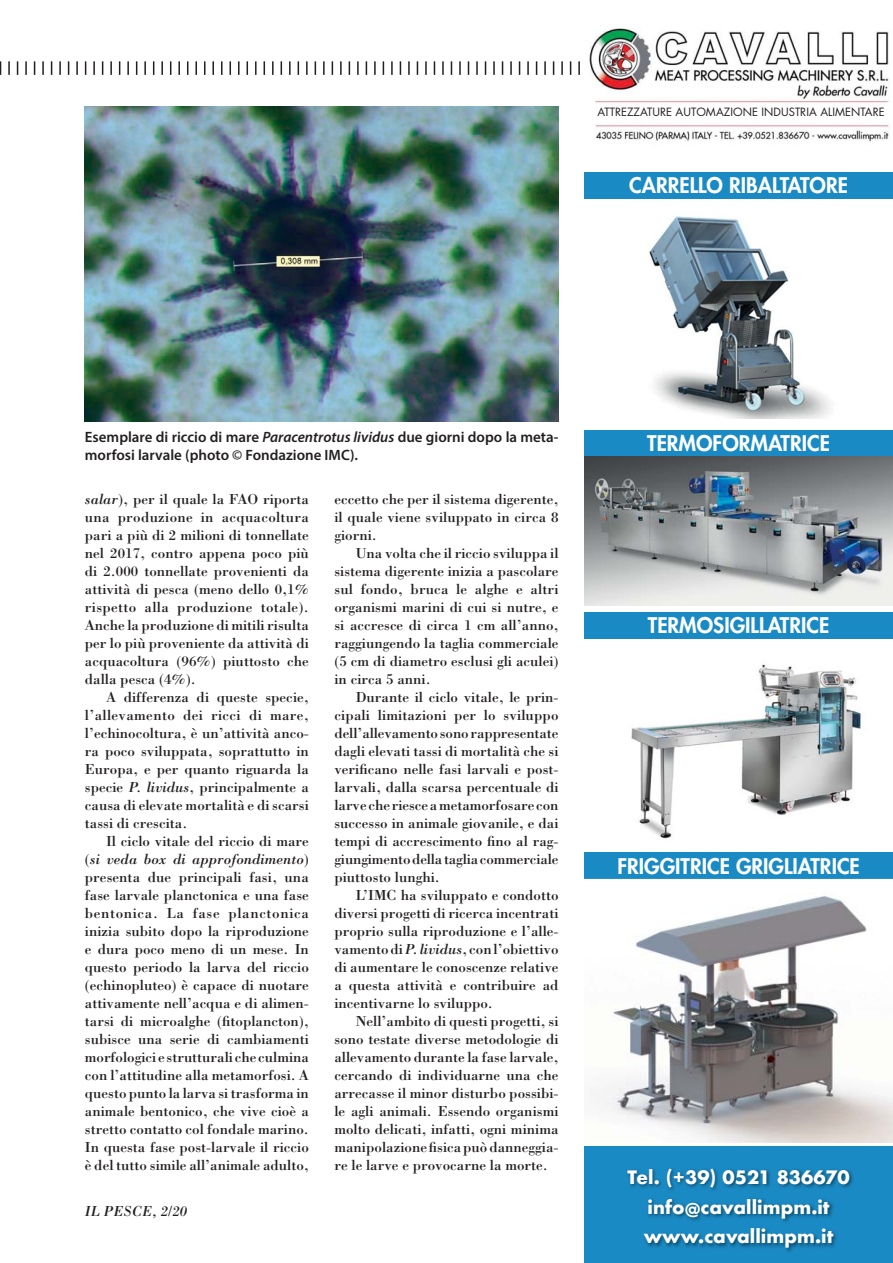
<style>
.page{position:relative;width:893px;height:1263px;background:#fff}
.page>*{position:absolute;margin:0;border:0;box-sizing:border-box;transform-origin:0 0}
.t1{font:800 21px "Futura";color:#fff}
.t2{font:700 18px/29.7px "Futura";color:#fff;text-align:center}
.t3{font:15px/18px "Bodoni";color:#231f20;text-align:justify}
.t4{font:600 15px/18px "Myriad Pro";color:#231f20}
.t5{font:italic 15px "Bodoni";color:#231f20}
.t6{font:11.1px "Futura";letter-spacing:.005em;color:#231f20}
.s1{font-style:italic}
</style>
<div class="page">
<svg style="left:0;top:61px;width:1px;height:14px"></svg>
<svg style="left:8px;top:61px;width:2px;height:14px"></svg>
<svg style="left:17px;top:61px;width:1px;height:14px"></svg>
<svg style="left:25px;top:61px;width:2px;height:14px"></svg>
<svg style="left:34px;top:61px;width:1px;height:14px"></svg>
<svg style="left:42px;top:61px;width:2px;height:14px"></svg>
<svg style="left:51px;top:61px;width:1px;height:14px"></svg>
<svg style="left:59px;top:61px;width:2px;height:14px"></svg>
<svg style="left:68px;top:61px;width:1px;height:14px"></svg>
<svg style="left:76px;top:61px;width:2px;height:14px"></svg>
<svg style="left:85px;top:61px;width:1px;height:14px"></svg>
<svg style="left:93px;top:61px;width:2px;height:14px"></svg>
<svg style="left:102px;top:61px;width:1px;height:14px"></svg>
<svg style="left:110px;top:61px;width:2px;height:14px"></svg>
<svg style="left:119px;top:61px;width:1px;height:14px"></svg>
<svg style="left:127px;top:61px;width:2px;height:14px"></svg>
<svg style="left:136px;top:61px;width:1px;height:14px"></svg>
<svg style="left:144px;top:61px;width:2px;height:14px"></svg>
<svg style="left:153px;top:61px;width:1px;height:14px"></svg>
<svg style="left:161px;top:61px;width:2px;height:14px"></svg>
<svg style="left:170px;top:61px;width:1px;height:14px"></svg>
<svg style="left:178px;top:61px;width:2px;height:14px"></svg>
<svg style="left:187px;top:61px;width:1px;height:14px"></svg>
<svg style="left:195px;top:61px;width:2px;height:14px"></svg>
<svg style="left:204px;top:61px;width:1px;height:14px"></svg>
<svg style="left:212px;top:61px;width:2px;height:14px"></svg>
<svg style="left:221px;top:61px;width:1px;height:14px"></svg>
<svg style="left:229px;top:61px;width:2px;height:14px"></svg>
<svg style="left:238px;top:61px;width:1px;height:14px"></svg>
<svg style="left:246px;top:61px;width:2px;height:14px"></svg>
<svg style="left:255px;top:61px;width:1px;height:14px"></svg>
<svg style="left:263px;top:61px;width:2px;height:14px"></svg>
<svg style="left:272px;top:61px;width:1px;height:14px"></svg>
<svg style="left:280px;top:61px;width:2px;height:14px"></svg>
<svg style="left:289px;top:61px;width:1px;height:14px"></svg>
<svg style="left:297px;top:61px;width:2px;height:14px"></svg>
<svg style="left:306px;top:61px;width:1px;height:14px"></svg>
<svg style="left:314px;top:61px;width:2px;height:14px"></svg>
<svg style="left:323px;top:61px;width:1px;height:14px"></svg>
<svg style="left:331px;top:61px;width:2px;height:14px"></svg>
<svg style="left:340px;top:61px;width:1px;height:14px"></svg>
<svg style="left:348px;top:61px;width:2px;height:14px"></svg>
<svg style="left:357px;top:61px;width:1px;height:14px"></svg>
<svg style="left:365px;top:61px;width:2px;height:14px"></svg>
<svg style="left:374px;top:61px;width:1px;height:14px"></svg>
<svg style="left:382px;top:61px;width:2px;height:14px"></svg>
<svg style="left:391px;top:61px;width:1px;height:14px"></svg>
<svg style="left:399px;top:61px;width:2px;height:14px"></svg>
<svg style="left:408px;top:61px;width:1px;height:14px"></svg>
<svg style="left:416px;top:61px;width:2px;height:14px"></svg>
<svg style="left:425px;top:61px;width:1px;height:14px"></svg>
<svg style="left:433px;top:61px;width:2px;height:14px"></svg>
<svg style="left:442px;top:61px;width:1px;height:14px"></svg>
<svg style="left:450px;top:61px;width:2px;height:14px"></svg>
<svg style="left:459px;top:61px;width:1px;height:14px"></svg>
<svg style="left:468px;top:61px;width:1px;height:14px"></svg>
<svg style="left:476px;top:61px;width:2px;height:14px"></svg>
<svg style="left:485px;top:61px;width:1px;height:14px"></svg>
<svg style="left:493px;top:61px;width:2px;height:14px"></svg>
<svg style="left:502px;top:61px;width:1px;height:14px"></svg>
<svg style="left:510px;top:61px;width:2px;height:14px"></svg>
<svg style="left:519px;top:61px;width:1px;height:14px"></svg>
<svg style="left:527px;top:61px;width:2px;height:14px"></svg>
<svg style="left:536px;top:61px;width:1px;height:14px"></svg>
<svg style="left:544px;top:61px;width:2px;height:14px"></svg>
<svg style="left:553px;top:61px;width:1px;height:14px"></svg>
<svg style="left:561px;top:61px;width:2px;height:14px"></svg>
<svg style="left:570px;top:61px;width:1px;height:14px"></svg>
<svg style="left:578px;top:61px;width:2px;height:14px"></svg>
<img style="left:85px;top:106px;width:473px;height:315px">
<img style="left:631px;top:664px;width:230px;height:176px">
<div style="left:584px;top:1147px;width:308px;height:116px;background:#1a8ac4"></div>
<div style="left:584px;top:852px;width:308px;height:27px;background:#1a8ac4"></div>
<div style="left:584px;top:430px;width:308px;height:27px;background:#1a8ac4"></div>
<div style="left:584px;top:173px;width:308px;height:26px;background:#1a8ac4"></div>
<img style="left:589px;top:28px;width:300px;height:114px">
<img style="left:584px;top:457px;width:308px;height:149px">
<img style="left:584px;top:878px;width:308px;height:264px">
<img style="left:627px;top:1168px;width:226px;height:23px">
<img style="left:648px;top:1198px;width:186px;height:24px">
<img style="left:644px;top:1228px;width:193px;height:24px">
<img style="left:649px;top:216px;width:182px;height:202px">
<div style="left:584px;top:612px;width:308px;height:27px;background:#1a8ac4"></div>
<p class="t6" style="left:597px;top:106px;width:288px">ATTREZZATURE AUTOMAZIONE INDUSTRIA ALIMENTARE</p>
<h1 class="t1" style="left:629px;top:173px;width:220px">CARRELLO RIBALTATORE</h1>
<p class="t4" style="left:85px;top:429px;width:475px">Esemplare di riccio di mare <span class="s1">Paracentrotus lividus</span> due giorni dopo la meta&shy;morfosi larvale (photo © Fondazione IMC).</p>
<p class="t3" style="left:85px;top:491px;width:225px"><span class="s1">salar</span>), per il quale la FAO riporta una produzione in acquacoltura pari a più di 2 milioni di tonnellate nel 2017, contro appena poco più di 2.000 tonnellate provenienti da attività di pesca (meno dello 0,1% rispetto alla produzione totale).<br>Anche la produzione di mitili risulta per lo più proveniente da attività di acquacoltura (96%) piuttosto che dalla pesca (4%).</p>
<p class="t3" style="left:85px;top:689px;width:225px;text-indent:21px">A differenza di queste specie, l’allevamento dei ricci di mare, l’echinocoltura, è un’attività anco&shy;ra poco sviluppata, soprattutto in Europa, e per quanto riguarda la specie <span class="s1">P. lividus</span>, principalmente a causa di elevate mortalità e di scarsi tassi di crescita.</p>
<p class="t3" style="left:85px;top:833px;width:225px;text-indent:21px">Il ciclo vitale del riccio di mare (<span class="s1">si veda box di approfondimento</span>) presenta due principali fasi, una fase larvale planctonica e una fase bentonica. La fase planctonica inizia subito dopo la riproduzione e dura poco meno di un mese. In questo periodo la larva del riccio (echinopluteo) è capace di nuotare attivamente nell’acqua e di alimen&shy;tarsi di microalghe (fitoplancton), subisce una serie di cambiamenti morfologici e strutturali che culmina con l’attitudine alla metamorfosi. A questo punto la larva si trasforma in animale bentonico, che vive cioè a stretto contatto col fondale marino.<br>In questa fase post-larvale il riccio è del tutto simile all’animale adulto,</p>
<p class="t5" style="left:85px;top:1205px;width:104px">IL PESCE, 2/20</p>
<p class="t3" style="left:334px;top:491px;width:225px">eccetto che per il sistema digerente, il quale viene sviluppato in circa 8 giorni.</p>
<p class="t3" style="left:334px;top:545px;width:225px;text-indent:21px">Una volta che il riccio sviluppa il sistema digerente inizia a pascolare sul fondo, bruca le alghe e altri organismi marini di cui si nutre, e si accresce di circa 1 cm all’anno, raggiungendo la taglia commerciale (5 cm di diametro esclusi gli aculei) in circa 5 anni.</p>
<p class="t3" style="left:334px;top:689px;width:225px;text-indent:21px">Durante il ciclo vitale, le prin&shy;cipali limitazioni per lo sviluppo dell’allevamento sono rappresentate dagli elevati tassi di mortalità che si verificano nelle fasi larvali e post&shy;larvali, dalla scarsa percentuale di larve che riesce a metamorfosare con successo in animale giovanile, e dai tempi di accrescimento fino al rag&shy;giungimento della taglia commerciale piuttosto lunghi.</p>
<p class="t3" style="left:334px;top:887px;width:225px;text-indent:21px">L’IMC ha sviluppato e condotto diversi progetti di ricerca incentrati proprio sulla riproduzione e l’alle&shy;vamento di <span class="s1">P. lividus</span>, con l’obiettivo di aumentare le conoscenze relative a questa attività e contribuire ad incentivarne lo sviluppo.</p>
<p class="t3" style="left:334px;top:1013px;width:225px;text-indent:21px">Nell’ambito di questi progetti, si sono testate diverse metodologie di allevamento durante la fase larvale, cercando di individuarne una che arrecasse il minor disturbo possibi&shy;le agli animali. Essendo organismi molto delicati, infatti, ogni minima manipolazione fisica può danneggia&shy;re le larve e provocarne la morte.</p>
<h1 class="t1" style="left:647px;top:431px;width:184px">TERMOFORMATRICE</h1>
<h1 class="t1" style="left:647px;top:613px;width:183px">TERMOSIGILLATRICE</h1>
<h1 class="t1" style="left:617px;top:854px;width:244px">FRIGGITRICE GRIGLIATRICE</h1>
<p class="t2" style="left:627px;top:1162px;width:223px">Tel. (+39) 0521 836670 info@cavallimpm.it www.cavallimpm.it</p>
</div>
